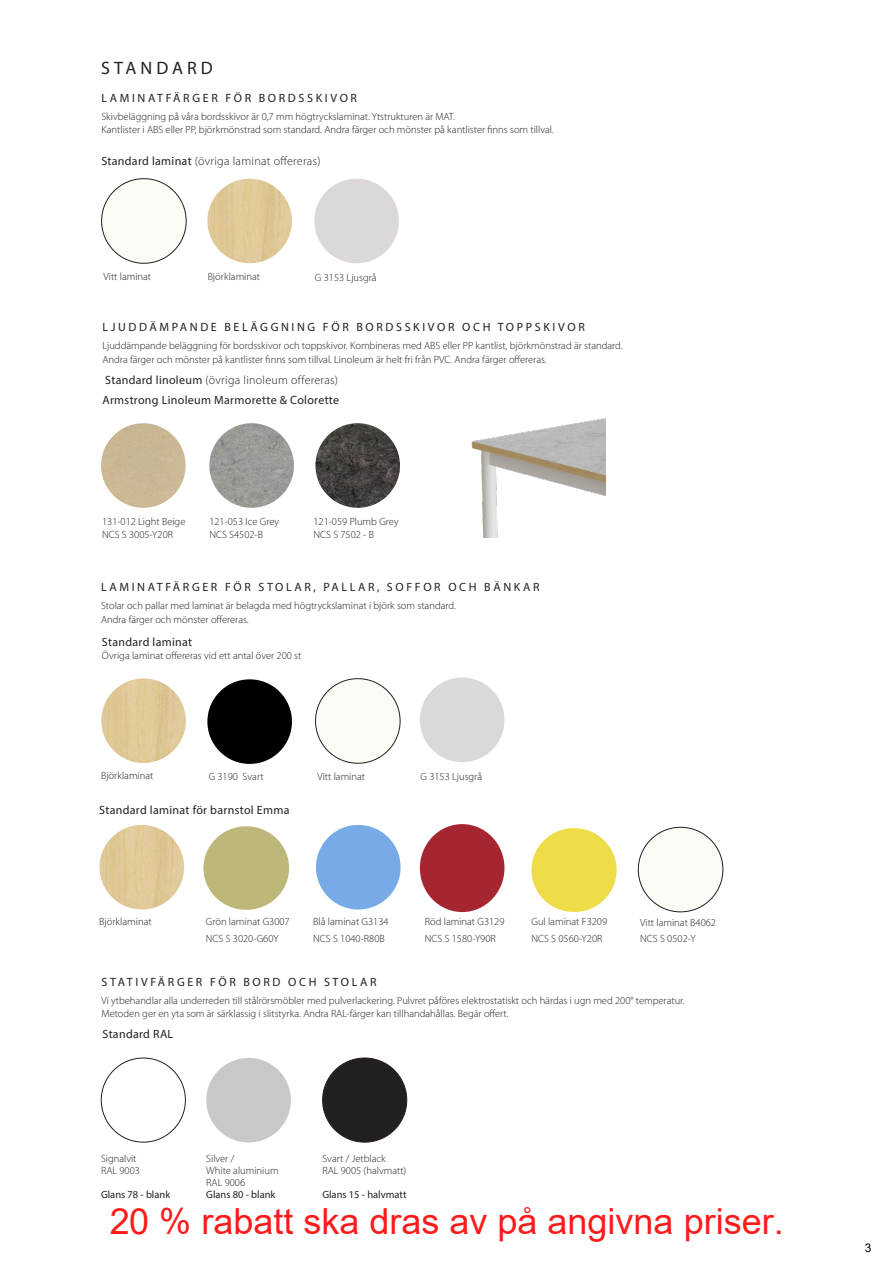
<style>
.page{position:relative;width:893px;height:1263px;background:#fff}
.page>*{position:absolute;margin:0;border:0;box-sizing:border-box;transform-origin:0 0}
.t1{font:36px "Arial";color:rgb(255 0 0/.9)}
.t2{font:18px "Myriad Pro";letter-spacing:.22em;color:#231f20}
.Brödtext_PROD-sid{font:12px "Myriad Pro";letter-spacing:.22em;color:#231f20}
.Brödtext_PROD-sid-2{font:12px "Myriad Pro";letter-spacing:.025em;color:#231f20}
.Brödtext_PROD-sid-3{font:300 12px "Myriad Pro";letter-spacing:.025em;color:#231f20}
.t3{font:12px "Arial";color:#000}
.Brödtext_PROD-sid-4{font:300 10.5px/16.5px "Myriad Pro";color:#231f20}
.Brödtext_PROD-sid-5{font:10.5px "Myriad Pro";color:#231f20}
.s1{font-weight:400}
</style>
<div class="page">
<div style="left:102px;top:179px;width:84px;height:84px;background:#fbfbf5;border-radius:42px"></div>
<img style="left:207px;top:179px;width:85px;height:84px;border-radius:42px">
<div style="left:314px;top:179px;width:85px;height:84px;background:#dcd7db;border-radius:42px"></div>
<div style="left:101px;top:423px;width:85px;height:85px;background:#cbb795;border-radius:42px"></div>
<img style="left:209px;top:423px;width:85px;height:85px;border-radius:42px">
<img style="left:315px;top:423px;width:85px;height:85px;border-radius:42px">
<img style="left:101px;top:678px;width:85px;height:85px;border-radius:42px">
<div style="left:206px;top:1058px;width:85px;height:84px;background:#c7c8ca;border-radius:50%"></div>
<div style="left:323px;top:1058px;width:84px;height:84px;background:#231f20;border-radius:50%"></div>
<div style="left:316px;top:679px;width:84px;height:84px;background:#fbfbf5;border-radius:42px"></div>
<div style="left:207px;top:679px;width:85px;height:85px;background:#000;border-radius:42px"></div>
<div style="left:203px;top:826px;width:86px;height:84px;background:#bdb779;border-radius:50%"></div>
<div style="left:316px;top:825px;width:85px;height:84px;background:#78aae7;border-radius:50%"></div>
<div style="left:420px;top:824px;width:84px;height:88px;background:#a52630;border-radius:50%"></div>
<div style="left:531px;top:828px;width:86px;height:84px;background:#eedd48;border-radius:50%"></div>
<img style="left:99px;top:825px;width:85px;height:84px;border-radius:42px">
<div style="left:638px;top:827px;width:85px;height:85px;background:#fbfbf5;border-radius:42px"></div>
<img style="left:471px;top:418px;width:134px;height:120px">
<div style="left:420px;top:677px;width:84px;height:85px;background:#dcd7db;border-radius:42px"></div>
<p class="t2" style="left:101px;top:57px;width:113px">STANDARD</p>
<p class="Brödtext_PROD-sid" style="left:101px;top:90px;width:257px">LAMINATFÄRGER FÖR BORDSSKIVOR</p>
<p class="Brödtext_PROD-sid-4" style="left:101px;top:108px;width:355px">Skivbeläggning på våra bordsskivor är 0,7 mm högtryckslaminat. Ytstrukturen är MAT.</p>
<p class="Brödtext_PROD-sid-4" style="left:101px;top:122px;width:454px">Kantlister i ABS eller PP, björkmönstrad som standard. Andra färger och mönster på kantlister finns som tillval.</p>
<p class="Brödtext_PROD-sid-3" style="left:101px;top:154px;width:221px"><span class="s1">Standard laminat</span> (övriga laminat offereras)</p>
<p class="Brödtext_PROD-sid-4" style="left:104px;top:269px;width:49px">Vitt laminat</p>
<p class="Brödtext_PROD-sid-4" style="left:208px;top:269px;width:54px">Björklaminat</p>
<p class="Brödtext_PROD-sid-4" style="left:315px;top:269px;width:63px">G 3153 Ljusgrå</p>
<p class="Brödtext_PROD-sid" style="left:103px;top:320px;width:484px">LJUDDÄMPANDE BELÄGGNING FÖR BORDSSKIVOR OCH TOPPSKIVOR</p>
<p class="Brödtext_PROD-sid-4" style="left:102px;top:339px;width:522px;line-height:13.5px">Ljuddämpande beläggning för bordsskivor och toppskivor. Kombineras med ABS eller PP kantlist, björkmönstrad är standard.<br>Andra färger och mönster på kantlister finns som tillval. Linoleum är helt fri från PVC. Andra färger offereras.</p>
<p class="Brödtext_PROD-sid-3" style="left:105px;top:373px;width:234px"><span class="s1">Standard linoleum</span> (övriga linoleum offereras)</p>
<p class="Brödtext_PROD-sid-2" style="left:102px;top:393px;width:238px">Armstrong Linoleum Marmorette &amp; Colorette</p>
<p class="Brödtext_PROD-sid-4" style="left:102px;top:514px;width:85px">131-012 Light Beige</p>
<p class="Brödtext_PROD-sid-4" style="left:102px;top:526px;width:73px">NCS S 3005-Y20R</p>
<p class="Brödtext_PROD-sid-4" style="left:209px;top:514px;width:71px">121-053 Ice Grey</p>
<p class="Brödtext_PROD-sid-4" style="left:209px;top:526px;width:55px">NCS S4502-B</p>
<p class="Brödtext_PROD-sid-4" style="left:313px;top:513px;width:87px">121-059 Plumb Grey</p>
<p class="Brödtext_PROD-sid-4" style="left:313px;top:526px;width:62px">NCS S 7502 - B</p>
<p class="Brödtext_PROD-sid" style="left:101px;top:580px;width:440px">LAMINATFÄRGER FÖR STOLAR, PALLAR, SOFFOR OCH BÄNKAR</p>
<p class="Brödtext_PROD-sid-4" style="left:101px;top:599px;width:356px;line-height:13.5px">Stolar och pallar med laminat är belagda med högtryckslaminat i björk som standard.<br>Andra färger och mönster offereras.</p>
<p class="Brödtext_PROD-sid-2" style="left:102px;top:634px;width:92px">Standard laminat</p>
<p class="Brödtext_PROD-sid-4" style="left:102px;top:648px;width:201px">Övriga laminat offereras vid ett antal över 200 st</p>
<p class="Brödtext_PROD-sid-4" style="left:101px;top:767px;width:54px">Björklaminat</p>
<p class="Brödtext_PROD-sid-4" style="left:209px;top:768px;width:56px">G 3190 Svart</p>
<p class="Brödtext_PROD-sid-4" style="left:317px;top:769px;width:49px">Vitt laminat</p>
<p class="Brödtext_PROD-sid-2" style="left:99px;top:802px;width:192px">Standard laminat för barnstol Emma</p>
<p class="Brödtext_PROD-sid-4" style="left:421px;top:768px;width:63px">G 3153 Ljusgrå</p>
<p class="Brödtext_PROD-sid-4" style="left:206px;top:914px;width:85px">Grön laminat G3007<br>NCS S 3020-G60Y</p>
<p class="Brödtext_PROD-sid-4" style="left:313px;top:914px;width:77px">Blå laminat G3134<br>NCS S 1040-R80B</p>
<p class="Brödtext_PROD-sid-4" style="left:425px;top:914px;width:81px">Röd laminat G3129<br>NCS S 1580-Y90R</p>
<p class="Brödtext_PROD-sid-4" style="left:531px;top:914px;width:77px">Gul laminat F3209<br>NCS S 0560-Y20R</p>
<p class="Brödtext_PROD-sid-4" style="left:99px;top:914px;width:54px">Björklaminat</p>
<p class="Brödtext_PROD-sid-4" style="left:640px;top:914px;width:77px">Vitt laminat B4062<br>NCS S 0502-Y</p>
<p class="Brödtext_PROD-sid" style="left:102px;top:974px;width:276px">STATIVFÄRGER FÖR BORD OCH STOLAR</p>
<p class="Brödtext_PROD-sid-4" style="left:101px;top:994px;width:585px;line-height:13.5px">Vi ytbehandlar alla underreden till stålrörsmöbler med pulverlackering. Pulvret påföres elektrostatiskt och härdas i ugn med 200° temperatur.<br>Metoden ger en yta som är särklassig i slitstyrka. Andra RAL-färger kan tillhandahållas. Begär offert.</p>
<p class="Brödtext_PROD-sid-2" style="left:103px;top:1027px;width:72px">Standard RAL</p>
<p class="Brödtext_PROD-sid-4" style="left:101px;top:1150px;width:37px">Signalvit</p>
<p class="Brödtext_PROD-sid-4" style="left:101px;top:1162px;width:40px">RAL 9003</p>
<p class="Brödtext_PROD-sid-5" style="left:101px;top:1188px;width:71px">Glans 78 - blank</p>
<p class="Brödtext_PROD-sid-4" style="left:206px;top:1152px;width:74px;line-height:12px">Silver /<br>White aluminium</p>
<p class="Brödtext_PROD-sid-4" style="left:206px;top:1174px;width:40px">RAL 9006</p>
<p class="Brödtext_PROD-sid-5" style="left:206px;top:1188px;width:71px">Glans 80 - blank</p>
<p class="Brödtext_PROD-sid-4" style="left:322px;top:1152px;width:86px;line-height:12px">Svart / Jetblack<br>RAL 9005 (halvmatt)</p>
<p class="Brödtext_PROD-sid-5" style="left:322px;top:1187px;width:86px">Glans 15 - halvmatt</p>
<h1 class="t1" style="left:109px;top:1196px;width:676px">20 % rabatt ska dras av på angivna priser.</h1>
<p class="t3" style="left:865px;top:1239px;width:8px">3</p>
</div>
